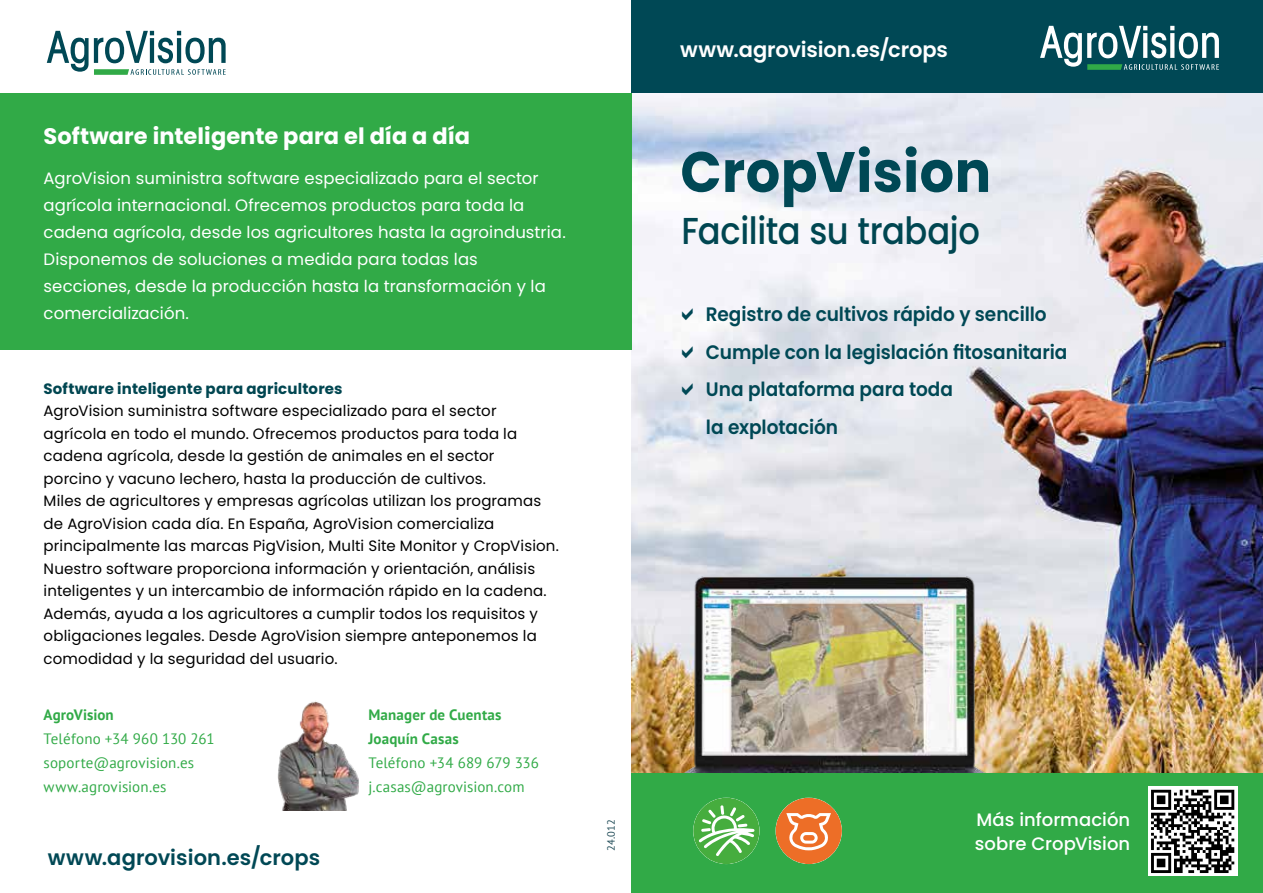
<style>
.page{position:relative;width:1263px;height:893px;background:#fff}
.page>*{position:absolute;margin:0;border:0;box-sizing:border-box;transform-origin:0 0}
.t1{font:700 57px "Poppins";letter-spacing:.01em;color:#004855;scale:.95 1}
.t2{font:500 37.5px "Poppins";letter-spacing:-.01em;color:#004651;scale:.9 1}
.t3{font:700 22.5px "Poppins";color:#fff}
.t4{font:600 21px "Poppins";letter-spacing:.005em;color:#004855}
.t5{font:600 21px "Poppins";letter-spacing:-.005em;color:#fff}
.t6{font:600 19.5px/37.5px "Poppins";letter-spacing:-.005em;color:#004855;scale:.95 1}
.t7{font:500 18px/24px "Poppins";letter-spacing:.005em;color:#fff}
.t8{font:16.5px/27px "Poppins";letter-spacing:.005em;color:#fff}
.t9{font:15px/22.5px "Poppins";letter-spacing:.01em;color:#000}
.t10{font:15px/24px "PT Sans";letter-spacing:.01em;color:#31aa47}
.t11{font:700 15px/24px "PT Sans";letter-spacing:.01em;color:#31aa47}
.t12{font:700 15px "Poppins";letter-spacing:.01em;color:#004651}
.t13{font:10.5px "PT Sans";color:#1c4854}
</style>
<div class="page">
<img style="left:631px;top:93px;width:632px;height:681px">
<img style="left:654px;top:557px;width:361px;height:217px">
<div style="left:0;top:94px;width:631px;height:256px;background:#31aa47"></div>
<svg style="left:47px;top:31px;width:179px;height:44px"></svg>
<img style="left:277px;top:701px;width:82px;height:110px">
<div style="left:631px;top:774px;width:632px;height:119px;background:#31aa47"></div>
<div style="left:693px;top:798px;width:66px;height:66px;background:#46ad3e;border-radius:50%"></div>
<svg style="left:699px;top:805px;width:55px;height:51px"></svg>
<div style="left:775px;top:798px;width:67px;height:66px;background:#ed6e27;border-radius:50%"></div>
<svg style="left:786px;top:813px;width:45px;height:37px"></svg>
<div style="left:631px;top:0;width:632px;height:93px;background:#004855"></div>
<svg style="left:1040px;top:26px;width:179px;height:44px"></svg>
<svg style="left:1148px;top:787px;width:89px;height:89px"></svg>
<svg style="left:1151px;top:790px;width:83px;height:83px;background:#777"></svg>
<svg style="left:682px;top:308px;width:11px;height:13px"></svg>
<svg style="left:700px;top:321px;width:12px;height:1px"></svg>
<svg style="left:682px;top:346px;width:11px;height:12px"></svg>
<svg style="left:700px;top:359px;width:12px;height:1px"></svg>
<svg style="left:682px;top:383px;width:11px;height:13px"></svg>
<svg style="left:700px;top:396px;width:12px;height:1px"></svg>
<h3 class="t3" style="left:44px;top:123px;width:428px">Software inteligente para el día a día</h3>
<p class="t8" style="left:44px;top:165px;width:524px">AgroVision suministra software especializado para el sector agrícola internacional. Ofrecemos productos para toda la cadena agrícola, desde los agricultores hasta la agroindustria.<br>Disponemos de soluciones a medida para todas las secciones, desde la producción hasta la transformación y la comercialización.</p>
<p class="t12" style="left:44px;top:380px;width:301px">Software inteligente para agricultores</p>
<p class="t9" style="left:44px;top:400px;width:517px">AgroVision suministra software especializado para el sector agrícola en todo el mundo. Ofrecemos productos para toda la cadena agrícola, desde la gestión de animales en el sector<br>porcino y vacuno lechero, hasta la producción de cultivos.<br>Miles de agricultores y empresas agrícolas utilizan los programas de AgroVision cada día. En España, AgroVision comercializa principalmente las marcas PigVision, Multi Site Monitor y CropVision.<br>Nuestro software proporciona información y orientación, análisis inteligentes y un intercambio de información rápido en la cadena.<br>Además, ayuda a los agricultores a cumplir todos los requisitos y obligaciones legales. Desde AgroVision siempre anteponemos la comodidad y la seguridad del usuario.</p>
<p class="t11" style="left:44px;top:702px;width:72px">AgroVision</p>
<p class="t10" style="left:44px;top:726px;width:172px">Teléfono +34 960 130 261 soporte@agrovision.es www.agrovision.es</p>
<h3 class="t4" style="left:48px;top:845px;width:274px">www.agrovision.es/crops</h3>
<p class="t11" style="left:368px;top:703px;width:135px">Manager de Cuentas<br>Joaquín Casas</p>
<p class="t10" style="left:368px;top:751px;width:172px">Teléfono +34 689 679 336 j.casas@agrovision.com</p>
<p class="t13" style="left:604px;top:851px;width:33px;rotate:-90deg">24.012</p>
<h3 class="t5" style="left:680px;top:38px;width:269px">www.agrovision.es/crops</h3>
<h1 class="t1" style="left:680px;top:139px;width:329px">CropVision</h1>
<h2 class="t2" style="left:682px;top:210px;width:333px">Facilita su trabajo</h2>
<h3 class="t6" style="left:706px;top:296px;width:382px">Registro de cultivos rápido y sencillo<br>Cumple con la legislación fitosanitaria<br>Una plataforma para toda<br>la explotación</h3>
<p class="t7" style="left:975px;top:808px;width:157px">Más información sobre CropVision</p>
</div>
